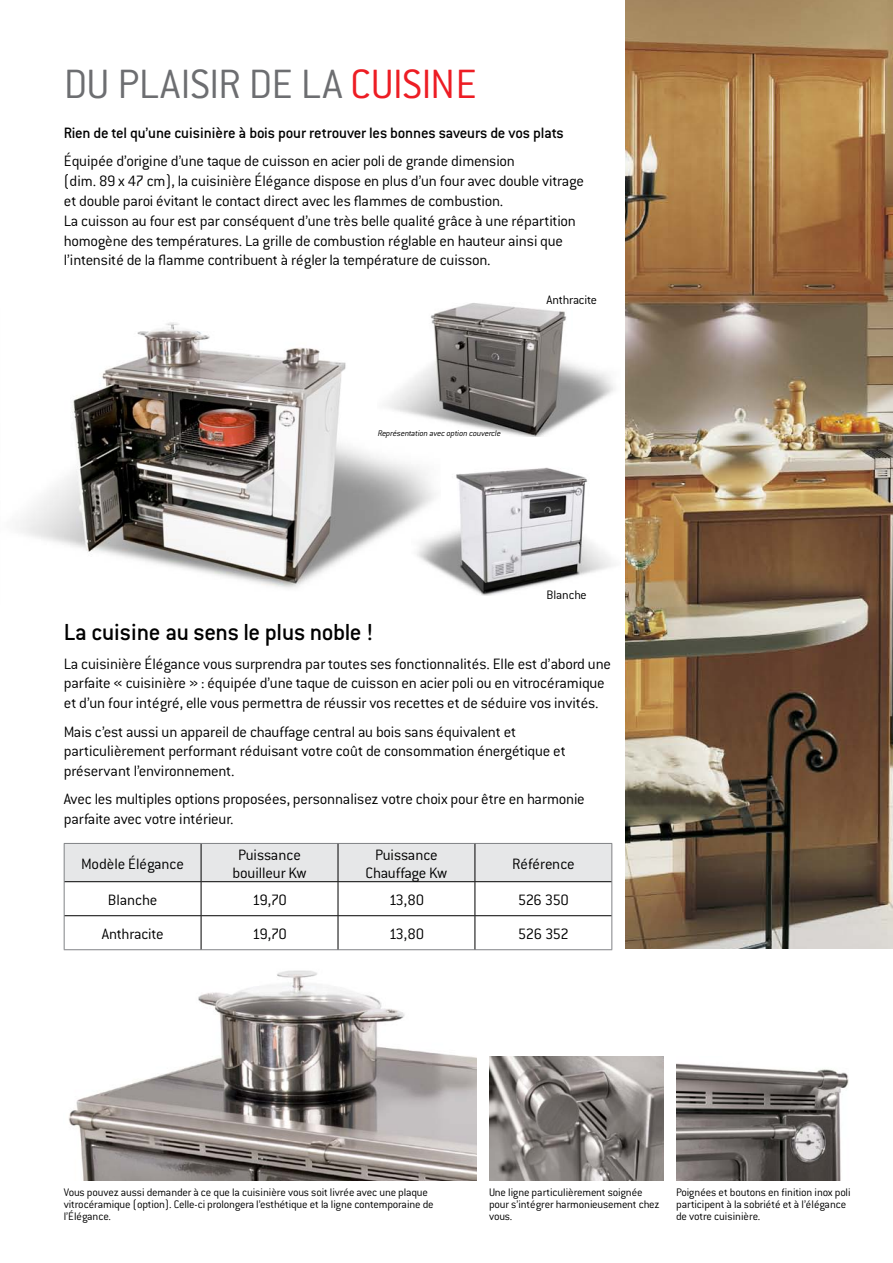
<style>
.page{position:relative;width:893px;height:1263px;background:#fff}
.page>*{position:absolute;margin:0;border:0;box-sizing:border-box;transform-origin:0 0}
.t1{font:300 45px "Conduit ITC";letter-spacing:-.015em;color:#6d6e71}
.t2{font:500 25.5px "Conduit ITC";letter-spacing:-.015em;color:#000}
.t3{font:300 16.5px/19.8px "Conduit ITC";letter-spacing:-.015em;color:#000}
.t4{font:500 16.5px "Conduit ITC";letter-spacing:-.01em;color:#000}
.t5{font:300 13.5px "Conduit ITC";letter-spacing:-.01em;color:#000}
.t6{font:300 12px/12px "Conduit ITC";letter-spacing:-.015em;color:#000}
.t7{font:italic 300 9px "Conduit ITC";color:#000}
.s1{color:#ed1d24}
</style>
<div class="page">
<img style="left:19px;top:322px;width:349px;height:266px">
<img style="left:386px;top:303px;width:229px;height:134px">
<svg style="left:368px;top:454px;width:123px;height:142px"></svg>
<img style="left:411px;top:456px;width:202px;height:139px">
<img style="left:625px;top:0;width:268px;height:948px">
<img style="left:68px;top:970px;width:408px;height:210px">
<img style="left:676px;top:1063px;width:173px;height:117px">
<img style="left:489px;top:1057px;width:174px;height:123px">
<div style="left:65px;top:844px;width:546px;height:37px;background:#e6e7e8"></div>
<hr style="left:64px;top:843px;width:137px;height:1px;background:#808285">
<hr style="left:64px;top:844px;width:1px;height:38px;background:#808285">
<hr style="left:201px;top:843px;width:137px;height:1px;background:#808285">
<hr style="left:338px;top:843px;width:137px;height:1px;background:#808285">
<hr style="left:475px;top:843px;width:137px;height:1px;background:#808285">
<hr style="left:611px;top:844px;width:1px;height:38px;background:#808285">
<hr style="left:64px;top:882px;width:1px;height:34px;background:#808285">
<hr style="left:611px;top:882px;width:1px;height:34px;background:#808285">
<hr style="left:64px;top:916px;width:1px;height:33px;background:#808285">
<hr style="left:611px;top:916px;width:1px;height:33px;background:#808285">
<hr style="left:64px;top:949px;width:137px;height:1px;background:#808285">
<hr style="left:201px;top:949px;width:137px;height:1px;background:#808285">
<hr style="left:338px;top:949px;width:137px;height:1px;background:#808285">
<hr style="left:475px;top:949px;width:137px;height:1px;background:#808285">
<hr style="left:201px;top:844px;width:1px;height:37px;background:#000">
<hr style="left:338px;top:844px;width:1px;height:37px;background:#000">
<hr style="left:475px;top:844px;width:1px;height:37px;background:#000">
<hr style="left:65px;top:881px;width:136px;height:1px;background:#000">
<hr style="left:201px;top:881px;width:137px;height:1px;background:#000">
<hr style="left:201px;top:882px;width:1px;height:33px;background:#000">
<hr style="left:338px;top:881px;width:137px;height:1px;background:#000">
<hr style="left:338px;top:882px;width:1px;height:33px;background:#000">
<hr style="left:475px;top:881px;width:136px;height:1px;background:#000">
<hr style="left:475px;top:882px;width:1px;height:33px;background:#000">
<hr style="left:65px;top:915px;width:136px;height:1px;background:#000">
<hr style="left:201px;top:915px;width:137px;height:1px;background:#000">
<hr style="left:201px;top:916px;width:1px;height:33px;background:#000">
<hr style="left:338px;top:915px;width:137px;height:1px;background:#000">
<hr style="left:338px;top:916px;width:1px;height:33px;background:#000">
<hr style="left:475px;top:915px;width:136px;height:1px;background:#000">
<hr style="left:475px;top:916px;width:1px;height:33px;background:#000">
<h1 class="t1" style="left:64px;top:60px;width:415px">du Plaisir de la <span class="s1">cuisine</span></h1>
<p class="t4" style="left:64px;top:124px;width:502px">Rien de tel qu’une cuisinière à bois pour retrouver les bonnes saveurs de vos plats</p>
<p class="t3" style="left:64px;top:151px;width:522px">équipée d’origine d’une taque de cuisson en acier poli de grande dimension<br>(dim. 89 x 47 cm), la cuisinière élégance dispose en plus d’un four avec double vitrage et double paroi évitant le contact direct avec les flammes de combustion.<br>la cuisson au four est par conséquent d’une très belle qualité grâce à une répartition homogène des températures. la grille de combustion réglable en hauteur ainsi que l’intensité de la flamme contribuent à régler la température de cuisson.</p>
<p class="t5" style="left:546px;top:292px;width:52px">anthracite</p>
<p class="t7" style="left:377px;top:428px;width:126px">représentation avec option couvercle</p>
<p class="t5" style="left:546px;top:587px;width:42px">Blanche</p>
<h2 class="t2" style="left:64px;top:618px;width:311px">La cuisine au sens le plus noble !</h2>
<p class="t3" style="left:64px;top:654px;width:549px">la cuisinière élégance vous surprendra par toutes ses fonctionnalités. elle est d’abord une parfaite « cuisinière » : équipée d’une taque de cuisson en acier poli ou en vitrocéramique et d’un four intégré, elle vous permettra de réussir vos recettes et de séduire vos invités.</p>
<p class="t3" style="left:64px;top:721px;width:503px">Mais c’est aussi un appareil de chauffage central au bois sans équivalent et particulièrement performant réduisant votre coût de consommation énergétique et préservant l’environnement.</p>
<p class="t3" style="left:64px;top:789px;width:523px">avec les multiples options proposées, personnalisez votre choix pour être en harmonie parfaite avec votre intérieur.</p>
<p class="t3" style="left:81px;top:854px;width:104px">Modèle élégance</p>
<p class="t3" style="left:233px;top:846px;width:75px;line-height:18px;text-align:center">Puissance bouilleur Kw</p>
<p class="t3" style="left:366px;top:846px;width:83px;line-height:18px;text-align:center">Puissance chauffage Kw</p>
<p class="t3" style="left:512px;top:854px;width:64px">référence</p>
<p class="t3" style="left:108px;top:890px;width:51px">Blanche</p>
<p class="t3" style="left:252px;top:890px;width:36px">19,70</p>
<p class="t3" style="left:389px;top:890px;width:37px">13,80</p>
<p class="t3" style="left:518px;top:890px;width:53px">526 350</p>
<p class="t3" style="left:102px;top:924px;width:63px">anthracite</p>
<p class="t3" style="left:252px;top:924px;width:36px">19,70</p>
<p class="t3" style="left:389px;top:924px;width:37px">13,80</p>
<p class="t3" style="left:518px;top:924px;width:52px">526 352</p>
<p class="t6" style="left:64px;top:1186px;width:371px">Vous pouvez aussi demander à ce que la cuisinière vous soit livrée avec une plaque vitrocéramique (option). celle-ci prolongera l’esthétique et la ligne contemporaine de l’élégance.</p>
<p class="t6" style="left:489px;top:1186px;width:172px">une ligne particulièrement soignée pour s’intégrer harmonieusement chez vous.</p>
<p class="t6" style="left:676px;top:1186px;width:176px">Poignées et boutons en finition inox poli participent à la sobriété et à l’élégance de votre cuisinière.</p>
</div>
